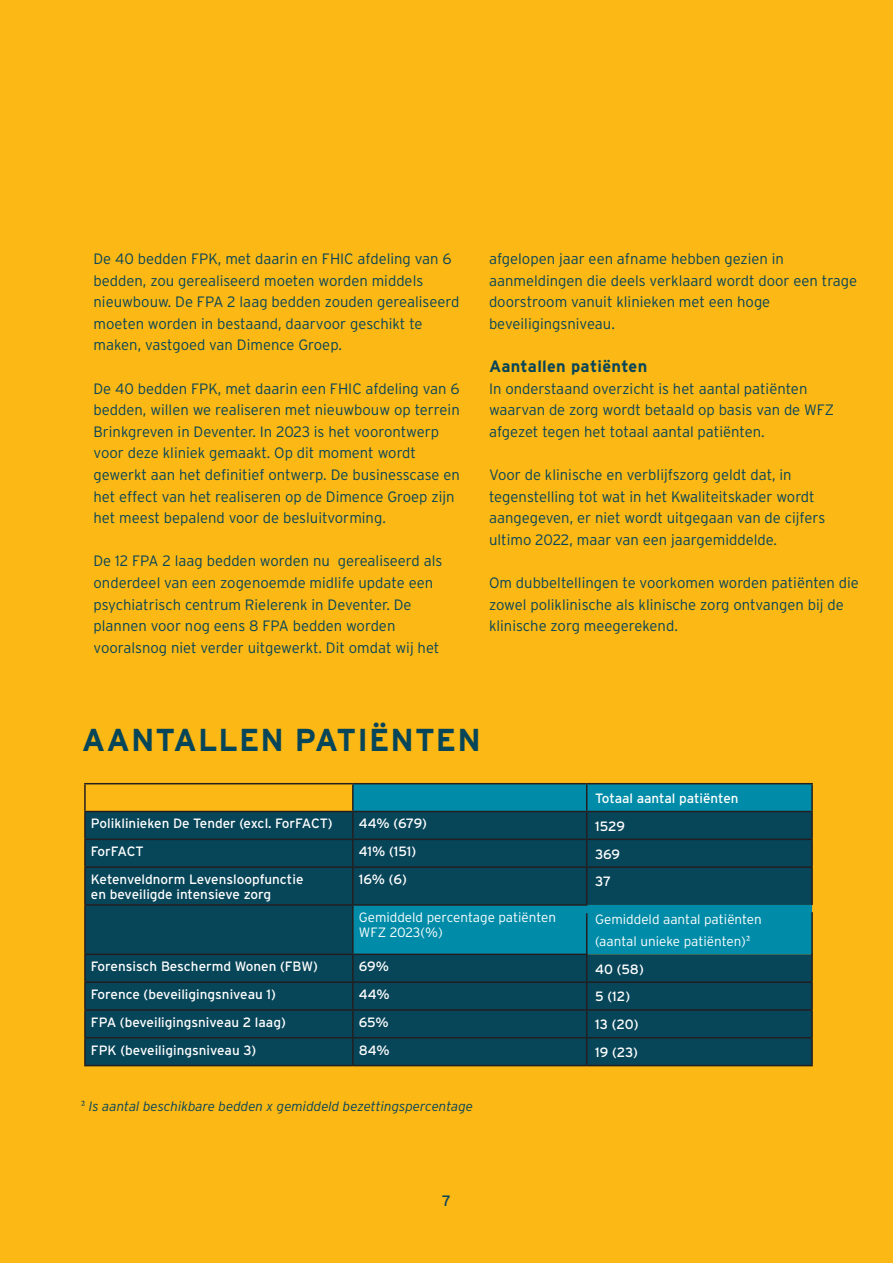
<style>
.page{position:relative;width:893px;height:1263px;background:#fcb814}
.page>*{position:absolute;margin:0;border:0;box-sizing:border-box;transform-origin:0 0}
.hoofdkop_interstate_regular_bold{font:700 31.65px "Interstate";letter-spacing:.035em;color:#074559}
.iintro{font:700 16.5px "Interstate";letter-spacing:.02em;color:#074559}
.tekst_basis{font:300 15px/21.6px "Interstate";color:#074559}
.t1{font:15px "Interstate";color:#074559}
.tekst_tabel{font:13.5px "Interstate";color:#fff}
.titel_tabel{font:300 13.5px/15px "Interstate";color:#fff}
.cursief{font:italic 300 13.5px "Interstate";color:#074559}
.platte_tekst_franklin_book{font:13.5px "Interstate";color:#fff}
.tekst_tabel-2{font:13.5px "Interstate";letter-spacing:-.02em;color:#fff}
.s1{font-family:"Minion Pro";font-weight:400}
.s2{font-family:"Minion Pro";font-weight:400;font-style:normal}
</style>
<div class="page">
<svg style="left:354px;top:784px;width:457px;height:27px;background:#0089a4"></svg>
<svg style="left:86px;top:812px;width:726px;height:253px;background:#064d62"></svg>
<hr style="left:84px;top:783px;width:269px;height:1px;background:#231f20">
<hr style="left:84px;top:784px;width:2px;height:27px;background:#231f20">
<hr style="left:353px;top:783px;width:234px;height:1px;background:#231f20">
<hr style="left:352px;top:784px;width:2px;height:27px;background:#231f20">
<hr style="left:587px;top:783px;width:226px;height:1px;background:#231f20">
<hr style="left:811px;top:784px;width:2px;height:27px;background:#231f20">
<hr style="left:84px;top:811px;width:269px;height:1px;background:#231f20">
<hr style="left:84px;top:812px;width:2px;height:26px;background:#231f20">
<hr style="left:353px;top:811px;width:234px;height:1px;background:#231f20">
<hr style="left:352px;top:812px;width:2px;height:26px;background:#231f20">
<hr style="left:587px;top:811px;width:226px;height:1px;background:#231f20">
<hr style="left:811px;top:812px;width:2px;height:26px;background:#231f20">
<hr style="left:84px;top:838px;width:269px;height:2px;background:#231f20">
<hr style="left:84px;top:840px;width:2px;height:26px;background:#231f20">
<hr style="left:353px;top:838px;width:234px;height:2px;background:#231f20">
<hr style="left:352px;top:840px;width:2px;height:26px;background:#231f20">
<hr style="left:587px;top:838px;width:226px;height:2px;background:#231f20">
<svg style="left:586px;top:784px;width:1px;height:82px"></svg>
<hr style="left:811px;top:840px;width:2px;height:26px;background:#231f20">
<hr style="left:84px;top:866px;width:269px;height:2px;background:#231f20">
<hr style="left:84px;top:868px;width:2px;height:36px;background:#231f20">
<hr style="left:353px;top:866px;width:234px;height:2px;background:#231f20">
<hr style="left:352px;top:868px;width:2px;height:36px;background:#231f20">
<hr style="left:587px;top:866px;width:226px;height:2px;background:#231f20">
<hr style="left:586px;top:868px;width:1px;height:36px;background:#231f20">
<hr style="left:811px;top:868px;width:2px;height:37px;background:#231f20">
<hr style="left:84px;top:904px;width:269px;height:2px;background:#231f20">
<hr style="left:84px;top:906px;width:2px;height:47px;background:#231f20">
<hr style="left:84px;top:953px;width:269px;height:2px;background:#231f20">
<hr style="left:84px;top:955px;width:2px;height:26px;background:#231f20">
<hr style="left:352px;top:955px;width:2px;height:26px;background:#231f20">
<hr style="left:811px;top:954px;width:2px;height:27px;background:#231f20">
<hr style="left:84px;top:981px;width:269px;height:2px;background:#231f20">
<hr style="left:84px;top:983px;width:2px;height:26px;background:#231f20">
<hr style="left:353px;top:981px;width:234px;height:2px;background:#231f20">
<hr style="left:352px;top:983px;width:2px;height:26px;background:#231f20">
<hr style="left:587px;top:981px;width:226px;height:2px;background:#231f20">
<hr style="left:811px;top:983px;width:2px;height:26px;background:#231f20">
<hr style="left:84px;top:1009px;width:269px;height:2px;background:#231f20">
<hr style="left:84px;top:1011px;width:2px;height:26px;background:#231f20">
<hr style="left:353px;top:1009px;width:234px;height:2px;background:#231f20">
<hr style="left:352px;top:1011px;width:2px;height:26px;background:#231f20">
<hr style="left:587px;top:1009px;width:226px;height:2px;background:#231f20">
<hr style="left:811px;top:1011px;width:2px;height:26px;background:#231f20">
<hr style="left:84px;top:1037px;width:269px;height:1px;background:#231f20">
<hr style="left:84px;top:1038px;width:2px;height:27px;background:#231f20">
<hr style="left:353px;top:1037px;width:234px;height:1px;background:#231f20">
<hr style="left:352px;top:1038px;width:2px;height:27px;background:#231f20">
<hr style="left:587px;top:1037px;width:226px;height:1px;background:#231f20">
<svg style="left:586px;top:956px;width:1px;height:109px"></svg>
<hr style="left:811px;top:1038px;width:2px;height:27px;background:#231f20">
<hr style="left:84px;top:1065px;width:269px;height:1px;background:#231f20">
<hr style="left:353px;top:1065px;width:234px;height:1px;background:#231f20">
<hr style="left:587px;top:1065px;width:226px;height:1px;background:#231f20">
<hr style="left:353px;top:904px;width:234px;height:2px;background:#231f20">
<hr style="left:352px;top:906px;width:2px;height:47px;background:#231f20">
<hr style="left:353px;top:953px;width:234px;height:2px;background:#231f20">
<hr style="left:811px;top:912px;width:2px;height:43px;background:#231f20">
<hr style="left:586px;top:913px;width:1px;height:43px;background:#231f20">
<p class="tekst_basis" style="left:94px;top:248px;width:367px">De 40 bedden FPK, met daarin en FHIC afdeling van 6 bedden, zou gerealiseerd moeten worden middels nieuwbouw. De FPA 2 laag bedden zouden gerealiseerd moeten worden in bestaand, daarvoor geschikt te maken, vastgoed van Dimence Groep.</p>
<p class="tekst_basis" style="left:94px;top:377px;width:368px">De 40 bedden FPK, met daarin een FHIC afdeling van 6 bedden, willen we realiseren met nieuwbouw op terrein Brinkgreven in Deventer. In 2023 is het voorontwerp voor deze kliniek gemaakt. Op dit moment wordt gewerkt aan het definitief ontwerp. De businesscase en het effect van het realiseren op de Dimence Groep zijn het meest bepalend voor de besluitvorming.</p>
<p class="tekst_basis" style="left:94px;top:550px;width:350px">De 12 FPA 2 laag bedden worden nu gerealiseerd als onderdeel van een zogenoemde midlife update een psychiatrisch centrum Rielerenk in Deventer. De plannen voor nog eens 8 FPA bedden worden vooralsnog niet verder uitgewerkt. Dit omdat wij het</p>
<p class="tekst_basis" style="left:489px;top:248px;width:370px">afgelopen jaar een afname hebben gezien in aanmeldingen die deels verklaard wordt door een trage doorstroom vanuit klinieken met een hoge beveiligingsniveau.</p>
<p class="iintro" style="left:489px;top:357px;width:160px">Aantallen patiënten</p>
<p class="tekst_basis" style="left:489px;top:377px;width:347px">In onderstaand overzicht is het aantal patiënten waarvan de zorg wordt betaald op basis van de WFZ afgezet tegen het totaal aantal patiënten.</p>
<p class="tekst_basis" style="left:489px;top:464px;width:338px">Voor de klinische en verblijfszorg geldt dat, in tegenstelling tot wat in het Kwaliteitskader wordt aangegeven, er niet wordt uitgegaan van de cijfers ultimo 2022, maar van een jaargemiddelde.</p>
<p class="tekst_basis" style="left:489px;top:572px;width:371px">Om dubbeltellingen te voorkomen worden patiënten die zowel poliklinische als klinische zorg ontvangen bij de klinische zorg meegerekend.</p>
<p class="hoofdkop_interstate_regular_bold" style="left:82px;top:722px;width:400px">AANTALLEN PATIËNTEN</p>
<p class="platte_tekst_franklin_book" style="left:595px;top:791px;width:145px">Totaal aantal patiënten</p>
<p class="tekst_tabel" style="left:91px;top:816px;width:243px">Poliklinieken De Tender (excl. ForFACT)</p>
<p class="tekst_tabel" style="left:359px;top:816px;width:70px">44% (679)</p>
<p class="tekst_tabel" style="left:595px;top:818px;width:31px">1529</p>
<p class="tekst_tabel-2" style="left:91px;top:844px;width:54px">ForFACT</p>
<p class="tekst_tabel" style="left:359px;top:844px;width:59px">41% (151)</p>
<p class="tekst_tabel" style="left:595px;top:846px;width:26px">369</p>
<p class="tekst_tabel" style="left:91px;top:872px;width:214px">Ketenveldnorm Levensloopfunctie</p>
<p class="tekst_tabel" style="left:91px;top:887px;width:182px">en beveiligde intensieve zorg</p>
<p class="tekst_tabel" style="left:359px;top:872px;width:49px">16% (6)</p>
<p class="tekst_tabel" style="left:595px;top:874px;width:17px">37</p>
<p class="titel_tabel" style="left:359px;top:909px;width:199px">Gemiddeld percentage patiënten<br>WFZ 2023(%)</p>
<p class="titel_tabel" style="left:595px;top:908px;width:168px;line-height:21.6px">Gemiddeld aantal patiënten (aantal unieke patiënten)<span class="s1">2</span></p>
<p class="tekst_tabel" style="left:91px;top:959px;width:228px">Forensisch Beschermd Wonen (FBW)</p>
<p class="tekst_tabel" style="left:359px;top:959px;width:32px">69%</p>
<p class="tekst_tabel" style="left:595px;top:961px;width:50px">40 (58)</p>
<p class="tekst_tabel" style="left:91px;top:987px;width:186px">Forence (beveiligingsniveau 1)</p>
<p class="tekst_tabel" style="left:359px;top:987px;width:32px">44%</p>
<p class="tekst_tabel" style="left:595px;top:989px;width:36px">5 (12)</p>
<p class="tekst_tabel" style="left:91px;top:1014px;width:196px">FPA (beveiligingsniveau 2 laag)</p>
<p class="tekst_tabel" style="left:359px;top:1014px;width:31px">65%</p>
<p class="tekst_tabel" style="left:595px;top:1017px;width:45px">13 (20)</p>
<p class="tekst_tabel" style="left:91px;top:1042px;width:167px">FPK (beveiligingsniveau 3)</p>
<p class="tekst_tabel" style="left:359px;top:1042px;width:32px">84%</p>
<p class="tekst_tabel" style="left:595px;top:1045px;width:44px">19 (23)</p>
<p class="cursief" style="left:81px;top:1098px;width:394px"><span class="s2">2</span> Is aantal beschikbare bedden x gemiddeld bezettingspercentage</p>
<p class="t1" style="left:442px;top:1192px;width:10px">7</p>
</div>
